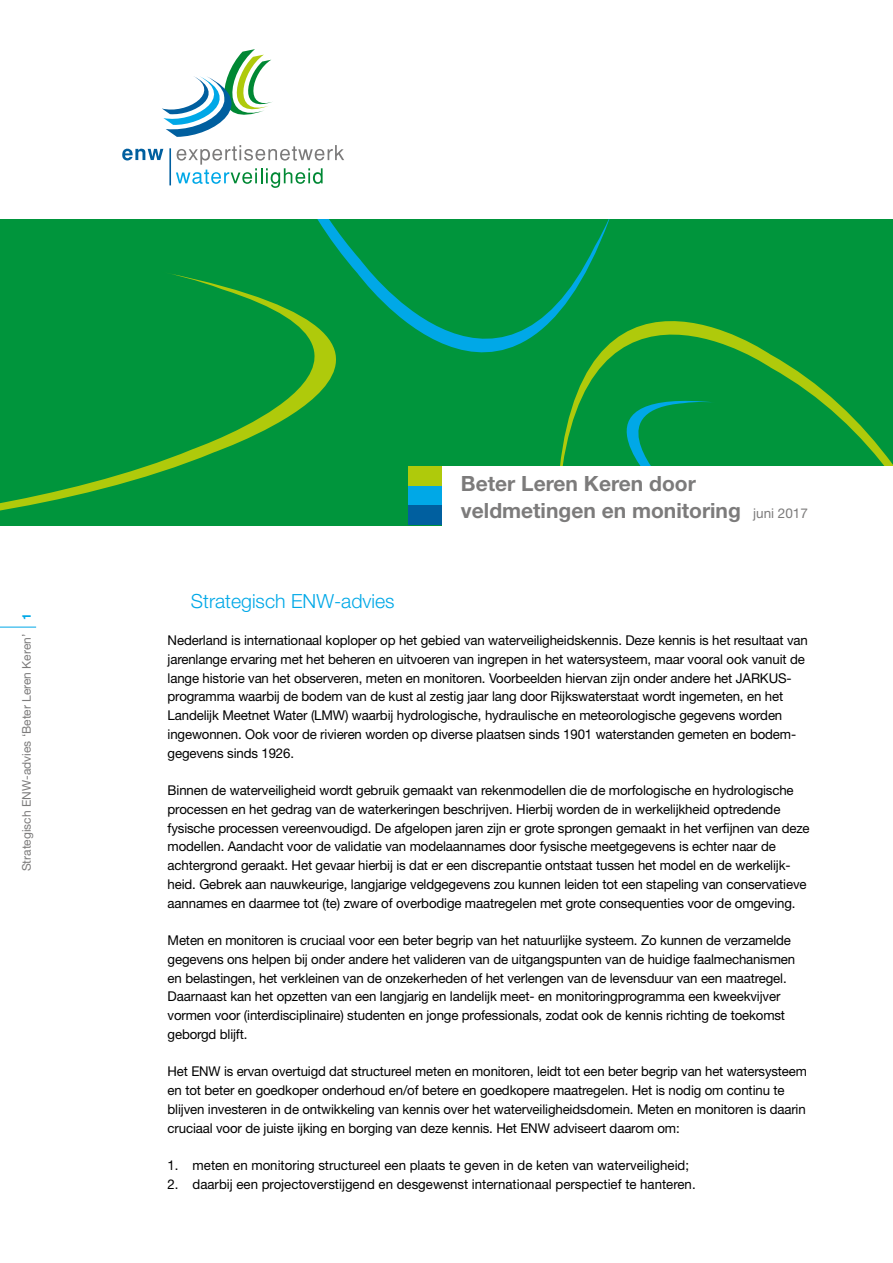
<style>
.page{position:relative;width:893px;height:1263px;background:#fff}
.page>*{position:absolute;margin:0;border:0;box-sizing:border-box;transform-origin:0 0}
.t1{font:700 21px/27px "Helvetica Neue LT Std";color:#7c7b7b}
.t2{font:300 19.5px "Helvetica Neue LT Std";color:#00a8e7}
.t3{font:13.5px/18.8px "Helvetica Neue LT Std";letter-spacing:-.01em;color:#000}
.t4{font:12px "Helvetica Neue LT Std";color:#7c7b7b}
.s1{font-weight:700;color:#00a8e7}
.s2{font-weight:400;font-size:13.5px}
</style>
<div class="page">
<hr style="left:0;top:627px;width:36px;height:1px;background:#00a8e7">
<svg style="left:176px;top:145px;width:168px;height:43px"></svg>
<hr style="left:169px;top:148px;width:2px;height:37px;background:#005f9f">
<svg style="left:122px;top:149px;width:41px;height:12px"></svg>
<svg style="left:162px;top:49px;width:110px;height:88px"></svg>
<div style="left:0;top:219px;width:893px;height:306px;background:#00953c"></div>
<svg style="left:317px;top:219px;width:239px;height:125px"></svg>
<svg style="left:0;top:272px;width:519px;height:239px"></svg>
<svg style="left:556px;top:219px;width:337px;height:247px"></svg>
<div style="left:442px;top:466px;width:451px;height:67px;background:#fff"></div>
<div style="left:408px;top:466px;width:34px;height:20px;background:#afca0b"></div>
<div style="left:408px;top:486px;width:34px;height:20px;background:#00a8e7"></div>
<div style="left:408px;top:506px;width:34px;height:19px;background:#005f9f"></div>
<p class="t4" style="left:20px;top:871px;width:260px;rotate:-90deg">Strategisch ENW-advies ‘Beter Leren Keren’ <span class="s1">1</span></p>
<h1 class="t1" style="left:461px;top:470px;width:348px">Beter Leren Keren door veldmetingen en monitoring <span class="s2">juni 2017</span></h1>
<h2 class="t2" style="left:191px;top:589px;width:205px">Strategisch ENW-advies</h2>
<p class="t3" style="left:168px;top:631px;width:642px">Nederland is internationaal koploper op het gebied van waterveiligheidskennis. Deze kennis is het resultaat van jarenlange ervaring met het beheren en uitvoeren van ingrepen in het watersysteem, maar vooral ook vanuit de lange historie van het observeren, meten en monitoren. Voorbeelden hiervan zijn onder andere het JARKUS&shy;programma waarbij de bodem van de kust al zestig jaar lang door Rijkswaterstaat wordt ingemeten, en het Landelijk Meetnet Water (LMW) waarbij hydrologische, hydraulische en meteorologische gegevens worden ingewonnen. Ook voor de rivieren worden op diverse plaatsen sinds 1901 waterstanden gemeten en bodem&shy;gegevens sinds 1926.</p>
<p class="t3" style="left:168px;top:781px;width:644px">Binnen de waterveiligheid wordt gebruik gemaakt van rekenmodellen die de morfologische en hydrologische processen en het gedrag van de waterkeringen beschrijven. Hierbij worden de in werkelijkheid optredende fysische processen vereenvoudigd. De afgelopen jaren zijn er grote sprongen gemaakt in het verfijnen van deze modellen. Aandacht voor de validatie van modelaannames door fysische meetgegevens is echter naar de achtergrond geraakt. Het gevaar hierbij is dat er een discrepantie ontstaat tussen het model en de werkelijk&shy;heid. Gebrek aan nauwkeurige, langjarige veldgegevens zou kunnen leiden tot een stapeling van conservatieve aannames en daarmee tot (te) zware of overbodige maatregelen met grote consequenties voor de omgeving.</p>
<p class="t3" style="left:168px;top:931px;width:629px">Meten en monitoren is cruciaal voor een beter begrip van het natuurlijke systeem. Zo kunnen de verzamelde gegevens ons helpen bij onder andere het valideren van de uitgangspunten van de huidige faalmechanismen en belastingen, het verkleinen van de onzekerheden of het verlengen van de levensduur van een maatregel.<br>Daarnaast kan het opzetten van een langjarig en landelijk meet- en monitoringprogramma een kweekvijver vormen voor (interdisciplinaire) studenten en jonge professionals, zodat ook de kennis richting de toekomst geborgd blijft.</p>
<p class="t3" style="left:168px;top:1062px;width:641px">Het ENW is ervan overtuigd dat structureel meten en monitoren, leidt tot een beter begrip van het watersysteem en tot beter en goedkoper onderhoud en/of betere en goedkopere maatregelen. Het is nodig om continu te blijven investeren in de ontwikkeling van kennis over het waterveiligheidsdomein. Meten en monitoren is daarin cruciaal voor de juiste ijking en borging van deze kennis. Het ENW adviseert daarom om:</p>
<p class="t3" style="left:168px;top:1156px;width:523px">1. meten en monitoring structureel een plaats te geven in de keten van waterveiligheid;</p>
<p class="t3" style="left:168px;top:1174px;width:530px">2. daarbij een projectoverstijgend en desgewenst internationaal perspectief te hanteren.</p>
</div>
